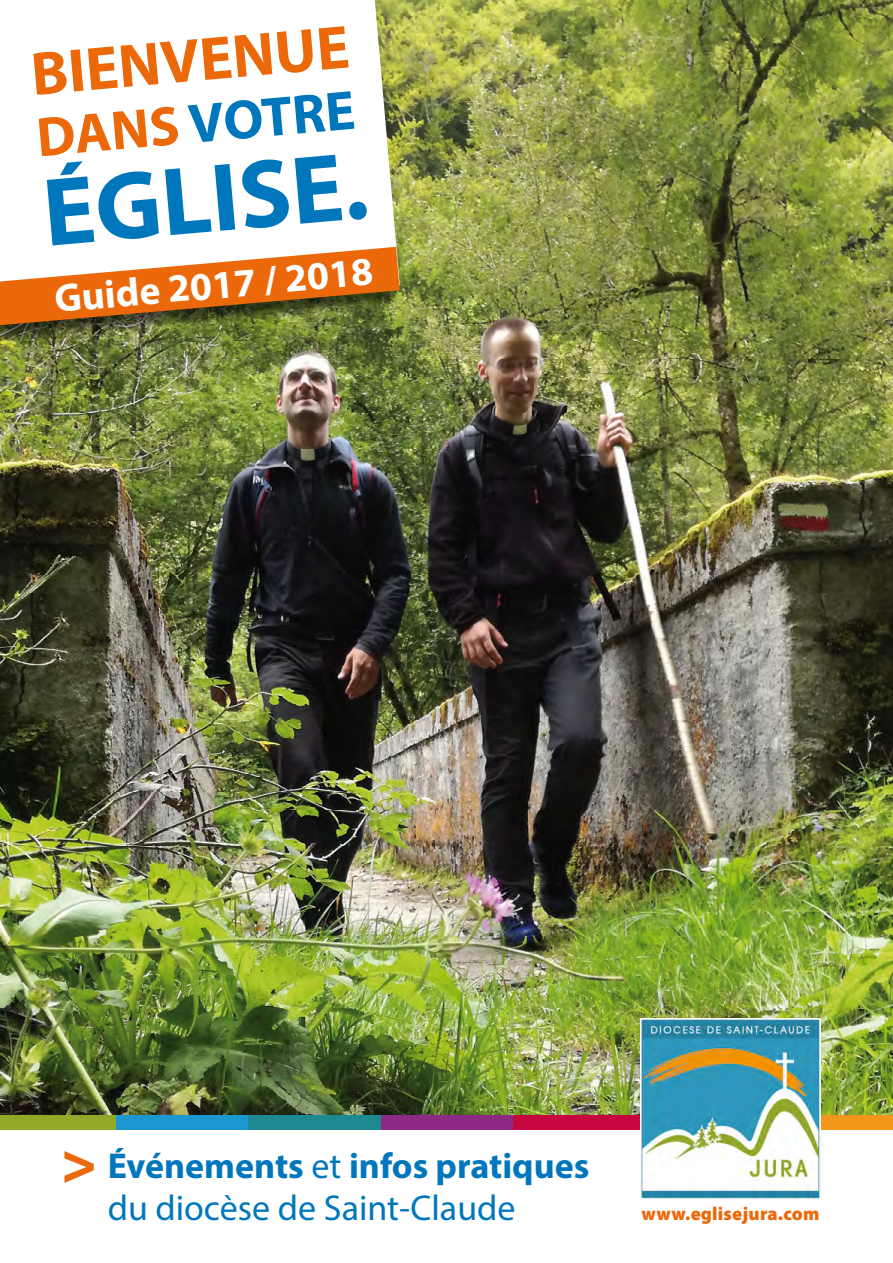
<style>
.page{position:relative;width:893px;height:1263px;background:#fff}
.page>*{position:absolute;margin:0;border:0;box-sizing:border-box;transform-origin:0 0}
.t1{font:700 97.5px "Myriad Pro";color:#0077bc}
.t2{font:700 61.5px "Myriad Pro";color:#eb690b}
.t3{font:700 55.8px "Myriad Pro";color:#0077bc}
.t4{font:700 39.75px "Myriad Pro";color:#fff}
.t5{font:36px/42px "Myriad Pro";color:#0077bc}
.t6{font:900 18.75px "Myriad Pro";letter-spacing:.01em;color:#eb690b}
.s1{color:#eb690b}
.s2{font-weight:900;font-size:60px;color:#eb690b}
.s3{font-weight:700}
</style>
<div class="page">
<div style="left:777px;top:1101px;width:116px;height:29px;background:#f3971b"></div>
<div style="left:513px;top:1101px;width:132px;height:29px;background:#c5073d"></div>
<div style="left:380px;top:1101px;width:133px;height:29px;background:#8c2a85"></div>
<div style="left:248px;top:1101px;width:132px;height:29px;background:#1d8a92"></div>
<div style="left:116px;top:1101px;width:132px;height:29px;background:#1c98d1"></div>
<div style="left:0;top:1101px;width:116px;height:29px;background:#92a829"></div>
<img style="left:0;top:0;width:893px;height:1115px">
<img style="left:641px;top:1018px;width:180px;height:180px">
<div style="left:0;top:0;width:402px;height:349px;background:#000;opacity:.6"></div>
<svg style="left:0;top:0;width:400px;height:247px"></svg>
<svg style="left:0;top:247px;width:400px;height:78px"></svg>
<h2 class="t2" style="left:28px;top:34px;width:321px;rotate:-5deg">BIENVENUE</h2>
<h3 class="t3" style="left:34px;top:101px;width:321px;rotate:-5deg"><span class="s1">DANS</span> VOTRE</h3>
<h1 class="t1" style="left:38px;top:150px;width:327px;rotate:-5deg">ÉGLISE.</h1>
<p class="t4" style="left:52px;top:273px;width:321px;rotate:-5deg">Guide 2017 / 2018</p>
<p class="t5" style="left:108px;top:1145px;width:483px;text-indent:-46px"><span class="s2">&gt;</span> <span class="s3">Événements</span> et <span class="s3">infos pratiques </span>du diocèse de Saint-Claude</p>
<p class="t6" style="left:641px;top:1203px;width:179px">www.eglisejura.com</p>
</div>
